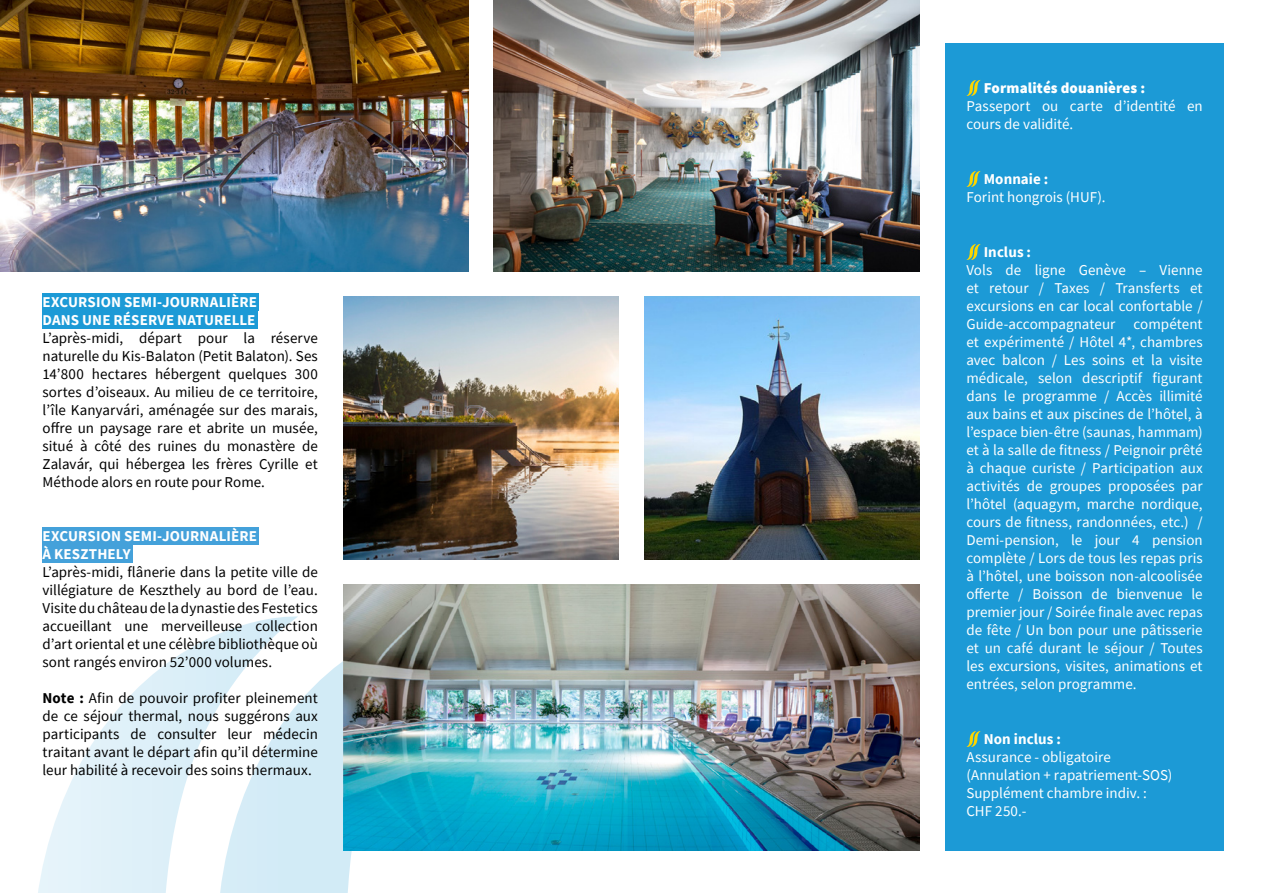
<style>
.page{position:relative;width:1263px;height:893px;background:#fff}
.page>*{position:absolute;margin:0;border:0;box-sizing:border-box;transform-origin:0 0}
.t1{font:15px/18px "Source Sans Pro";color:#fff}
.t2{font:15px/18px "Source Sans Pro";letter-spacing:.005em;color:#000;text-align:justify}
.t3{font:700 15px/18px "Source Sans Pro";letter-spacing:.005em;color:#fff}
.t4{font:900 15px "Source Sans Pro";letter-spacing:.005em;color:#fff}
.s1{font-weight:700}
</style>
<div class="page">
<svg style="left:323px;top:661px;width:183px;height:232px"></svg>
<svg style="left:38px;top:616px;width:285px;height:277px"></svg>
<img style="left:0;top:0;width:468px;height:271px">
<div style="left:43px;top:293px;width:216px;height:18px;background:#1c9ad6"></div>
<div style="left:43px;top:311px;width:215px;height:18px;background:#1c9ad6"></div>
<div style="left:43px;top:527px;width:216px;height:18px;background:#44a1da"></div>
<div style="left:43px;top:545px;width:90px;height:18px;background:#44a1da"></div>
<img style="left:494px;top:0;width:425px;height:271px">
<img style="left:343px;top:585px;width:576px;height:265px">
<img style="left:343px;top:297px;width:276px;height:262px">
<img style="left:644px;top:297px;width:275px;height:262px">
<div style="left:945px;top:43px;width:279px;height:807px;background:#1c9ad6"></div>
<svg style="left:966px;top:80px;width:15px;height:16px"></svg>
<svg style="left:966px;top:171px;width:15px;height:16px"></svg>
<svg style="left:966px;top:244px;width:15px;height:16px"></svg>
<svg style="left:966px;top:731px;width:15px;height:16px"></svg>
<p class="t3" style="left:43px;top:293px;width:216px">EXCURSION SEMI-JOURNALIÈRE<br>DANS UNE RÉSERVE NATURELLE</p>
<p class="t2" style="left:43px;top:329px;width:277px">L’après-midi, départ pour la réserve naturelle du Kis-Balaton (Petit Balaton). Ses 14’800 hectares hébergent quelques 300 sortes d’oiseaux. Au milieu de ce territoire, l’île Kanyarvári, aménagée sur des marais, offre un paysage rare et abrite un musée, situé à côté des ruines du monastère de Zalavár, qui hébergea les frères Cyrille et Méthode alors en route pour Rome.</p>
<p class="t3" style="left:43px;top:527px;width:216px">EXCURSION SEMI-JOURNALIÈRE<br>À KESZTHELY</p>
<p class="t2" style="left:43px;top:563px;width:277px">L’après-midi, flânerie dans la petite ville de villégiature de Keszthely au bord de l’eau.<br>Visite du château de la dynastie des Festetics accueillant une merveilleuse collection d’art oriental et une célèbre bibliothèque où sont rangés environ 52’000 volumes.</p>
<p class="t2" style="left:43px;top:689px;width:277px"><span class="s1">Note :</span> Afin de pouvoir profiter pleinement de ce séjour thermal, nous suggérons aux participants de consulter leur médecin traitant avant le départ afin qu’il détermine leur habilité à recevoir des soins thermaux.</p>
<p class="t4" style="left:984px;top:78px;width:163px">Formalités douanières :</p>
<p class="t1" style="left:966px;top:97px;width:238px">Passeport ou carte d’identité en cours de validité.</p>
<p class="t3" style="left:984px;top:170px;width:66px">Monnaie :</p>
<p class="t1" style="left:966px;top:188px;width:141px">Forint hongrois (HUF).</p>
<p class="t3" style="left:984px;top:243px;width:49px">Inclus :</p>
<p class="t1" style="left:966px;top:261px;width:238px;text-align:justify">Vols de ligne Genève – Vienne et retour / Taxes / Transferts et excursions en car local confortable / Guide-accompagnateur compétent et expérimenté / Hôtel 4*, chambres avec balcon / Les soins et la visite médicale, selon descriptif figurant dans le programme / Accès illimité aux bains et aux piscines de l’hôtel, à l’espace bien-être (saunas, hammam) et à la salle de fitness / Peignoir prêté à chaque curiste / Participation aux activités de groupes proposées par l’hôtel (aquagym, marche nordique, cours de fitness, randonnées, etc.) / Demi-pension, le jour 4 pension complète / Lors de tous les repas pris à l’hôtel, une boisson non-alcoolisée offerte / Boisson de bienvenue le premier jour / Soirée finale avec repas de fête / Un bon pour une pâtisserie et un café durant le séjour / Toutes les excursions, visites, animations et entrées, selon programme.</p>
<p class="t3" style="left:984px;top:730px;width:79px">Non inclus :</p>
<p class="t1" style="left:966px;top:748px;width:208px">Assurance - obligatoire (Annulation + rapatriement-SOS)<br>Supplément chambre indiv. :<br>CHF 250.-</p>
</div>
